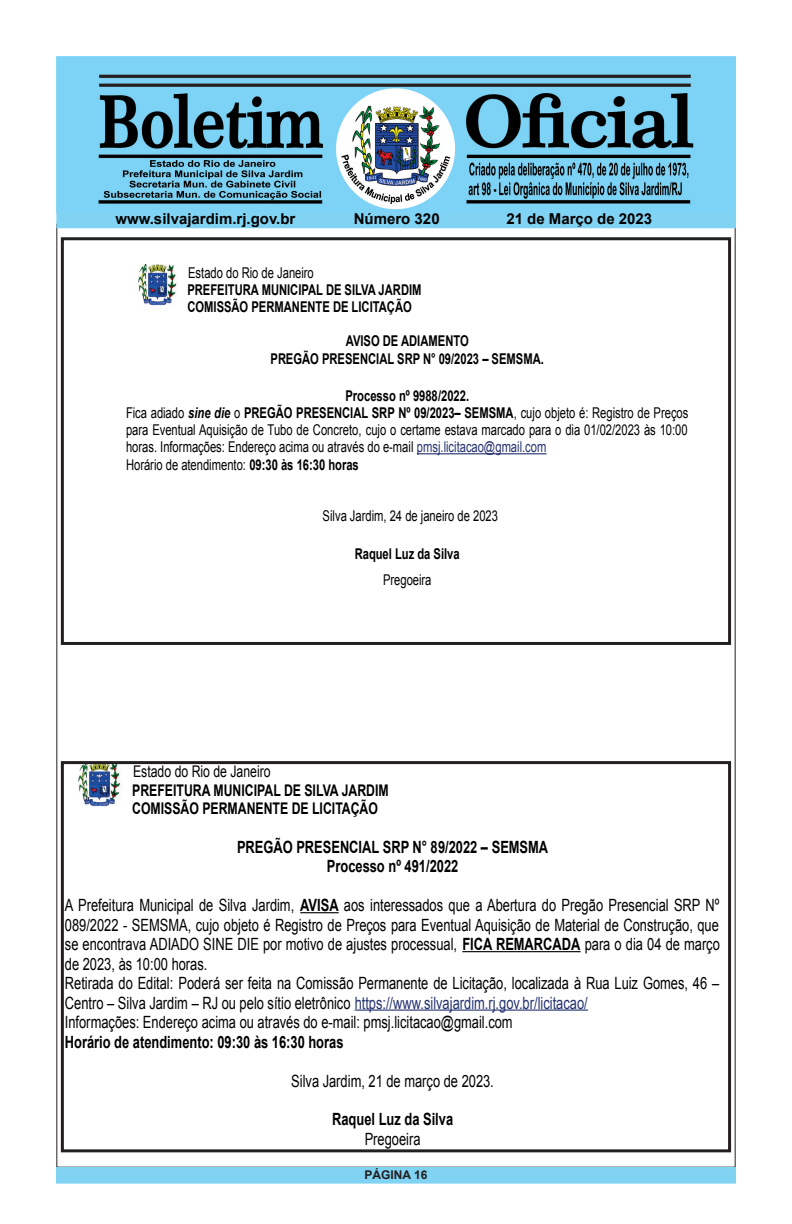
<style>
.page{position:relative;width:792px;height:1224px;background:#fff}
.page>*{position:absolute;margin:0;border:0;box-sizing:border-box;transform-origin:0 0}
.t1{font:16.9px/19.5px "Arial";letter-spacing:-.005em;color:#000001;scale:.76 1}
.t2{font:700 16.9px/19.5px "Arial";color:#000001;text-align:center;scale:.76 1}
.t3{font:700 16.1px/18.5px "Arial";color:#000001;scale:.76 1}
.t4{font:16.1px "Arial";color:#000001;scale:.76 1}
.t5{font:700 15px "Arial";color:#000}
.t6{font:14.9px/17.1px "Arial";color:#000001;scale:.75 1}
.t7{font:700 14.9px/17.1px "Arial";color:#000001;scale:.75 1}
.t8{font:700 12px "Arial";color:#231f20}
.s1{font-weight:700}
.s2{font-weight:700;font-style:italic}
.s3{color:#24326f}
</style>
<div class="page">
<img style="left:57px;top:57px;width:678px;height:155px">
<div style="left:56px;top:1168px;width:680px;height:15px;background:#81d3f3"></div>
<div style="left:56px;top:1167px;width:680px;height:16px;border:1px solid #81d3f3"></div>
<div style="left:57px;top:212px;width:678px;height:16px;background:#81d3f3"></div>
<img style="left:139px;top:265px;width:38px;height:41px">
<hr style="left:417px;top:453px;width:130px;height:1px;background:#24326f">
<div style="left:61px;top:237px;width:670px;height:408px;border:3px solid #231f20"></div>
<img style="left:79px;top:765px;width:42px;height:42px">
<hr style="left:300px;top:912px;width:39px;height:1px;background:#000001">
<hr style="left:462px;top:951px;width:119px;height:1px;background:#000001">
<hr style="left:355px;top:1010px;width:233px;height:1px;background:#24326f">
<div style="left:61px;top:761px;width:670px;height:391px;border:3px solid #231f20"></div>
<p class="t5" style="left:115px;top:209px;width:182px">www.silvajardim.rj.gov.br</p>
<p class="t5" style="left:354px;top:209px;width:87px">Número 320</p>
<p class="t5" style="left:506px;top:209px;width:147px">21 de Março de 2023</p>
<p class="t6" style="left:188px;top:266px;width:169px">Estado do Rio de Janeiro</p>
<p class="t7" style="left:187px;top:282px;width:314px">PREFEITURA MUNICIPAL DE SILVA JARDIM<br>COMISSÃO PERMANENTE DE LICITAÇÃO</p>
<p class="t7" style="left:271px;top:333px;width:366px;text-align:center">AVISO DE ADIAMENTO<br>PREGÃO PRESENCIAL SRP N° 09/2023 – SEMSMA.</p>
<p class="t6" style="left:126px;top:389px;width:751px;text-indent:219px"><span class="s1">Processo nº 9988/2022.<br></span>Fica adiado <span class="s2">sine die</span> o <span class="s1">PREGÃO PRESENCIAL SRP Nº 09/2023– SEMSMA</span>, cujo objeto é: Registro de Preços para Eventual Aquisição de Tubo de Concreto, cujo o certame estava marcado para o dia 01/02/2023 às 10:00 horas. Informações: Endereço acima ou através do e-mail <span class="s3">pmsj.licitacao@gmail.com<br></span>Horário de atendimento: <span class="s1">09:30 às 16:30 horas</span></p>
<p class="t6" style="left:323px;top:508px;width:235px">Silva Jardim, 24 de janeiro de 2023</p>
<p class="t7" style="left:355px;top:545px;width:142px">Raquel Luz da Silva</p>
<p class="t6" style="left:383px;top:572px;width:66px">Pregoeira</p>
<p class="t4" style="left:133px;top:765px;width:183px">Estado do Rio de Janeiro</p>
<p class="t3" style="left:132px;top:781px;width:339px">PREFEITURA MUNICIPAL DE SILVA JARDIM<br>COMISSÃO PERMANENTE DE LICITAÇÃO</p>
<p class="t2" style="left:237px;top:837px;width:411px">PREGÃO PRESENCIAL SRP N° 89/2022 – SEMSMA<br>Processo nº 491/2022</p>
<p class="t1" style="left:65px;top:897px;width:863px">A Prefeitura Municipal de Silva Jardim, <span class="s1">AVISA</span> aos interessados que a Abertura do Pregão Presencial SRP Nº 089/2022 - SEMSMA, cujo objeto é Registro de Preços para Eventual Aquisição de Material de Construção, que se encontrava ADIADO SINE DIE por motivo de ajustes processual, <span class="s1">FICA REMARCADA</span> para o dia 04 de março de 2023, às 10:00 horas.<br>Retirada do Edital: Poderá ser feita na Comissão Permanente de Licitação, localizada à Rua Luiz Gomes, 46 – Centro – Silva Jardim – RJ ou pelo sítio eletrônico <span class="s3">https://www.silvajardim.rj.gov.br/licitacao/<br></span>Informações: Endereço acima ou através do e-mail: pmsj.licitacao@gmail.com</p>
<p class="t2" style="left:65px;top:1032px;width:368px">Horário de atendimento: 09:30 às 16:30 horas</p>
<p class="t1" style="left:291px;top:1072px;width:268px">Silva Jardim, 21 de março de 2023.</p>
<p class="t2" style="left:332px;top:1110px;width:161px">Raquel Luz da Silva</p>
<p class="t1" style="left:365px;top:1131px;width:75px">Pregoeira</p>
<p class="t8" style="left:365px;top:1167px;width:64px">PÁGINA 16</p>
</div>
